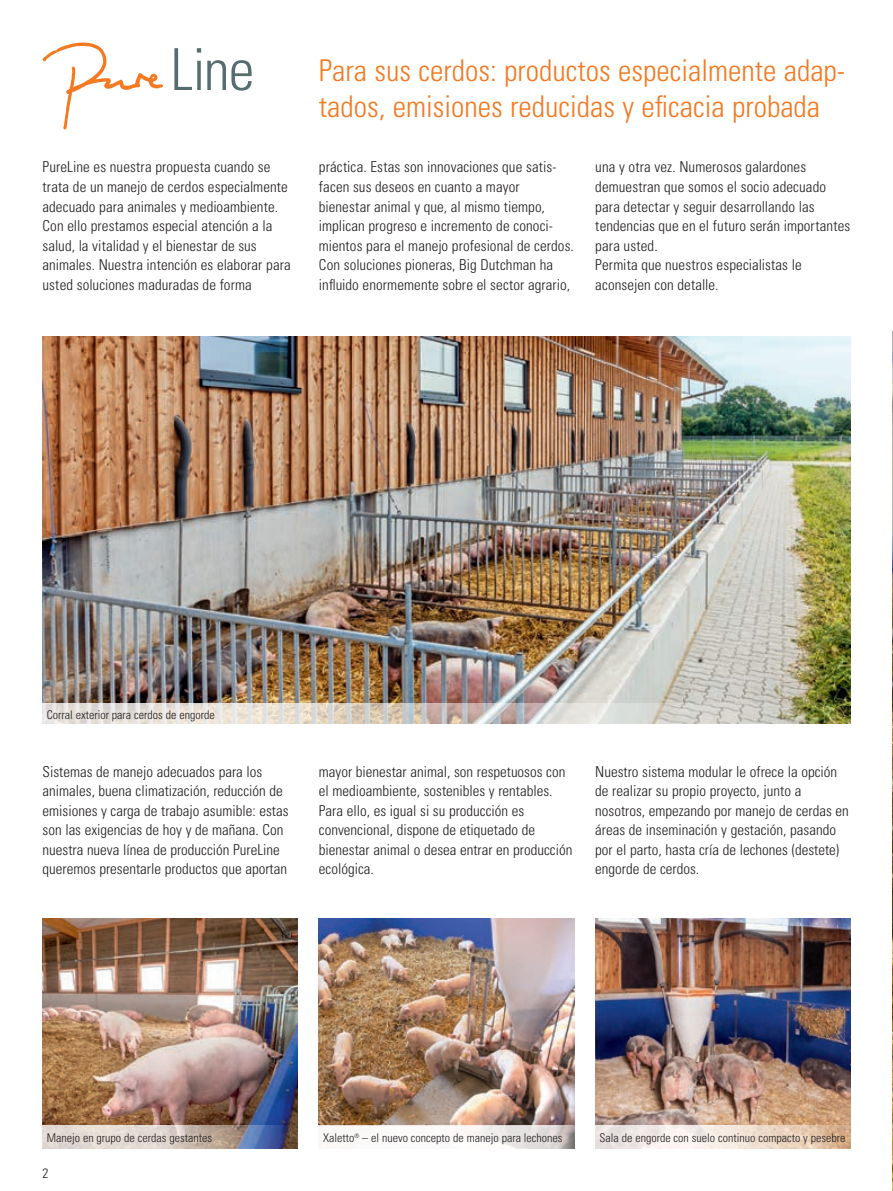
<style>
.page{position:relative;width:893px;height:1191px;background:#fff}
.page>*{position:absolute;margin:0;border:0;box-sizing:border-box;transform-origin:0 0}
.t1{font:300 condensed 30px/36px "Univers LT Std";color:#f47921}
.t2{font:300 condensed 15px/19.5px "Univers LT Std";color:#231f20}
.t3{font:300 condensed 13.5px "Univers LT Std";color:#231f20}
.t4{font:300 condensed 12px "Univers LT Std";color:#231f20}
</style>
<div class="page">
<img style="left:43px;top:336px;width:807px;height:367px">
<img style="left:43px;top:918px;width:255px;height:207px">
<img style="left:319px;top:918px;width:255px;height:207px">
<img style="left:595px;top:918px;width:255px;height:207px">
<svg style="left:42px;top:703px;width:808px;height:21px;background:#d2cdc3"></svg>
<svg style="left:42px;top:1125px;width:256px;height:24px;background:#b9b2b5"></svg>
<svg style="left:318px;top:1125px;width:257px;height:24px;fill:#faf8f6"></svg>
<svg style="left:595px;top:1125px;width:256px;height:24px;background:#ecddd1"></svg>
<img style="left:892px;top:332px;width:1px;height:859px">
<svg style="left:174px;top:48px;width:78px;height:43px"></svg>
<svg style="left:43px;top:43px;width:120px;height:86px"></svg>
<h1 class="t1" style="left:319px;top:53px;width:528px">Para sus cerdos: productos especialmente adap&shy;tados, emisiones reducidas y eficacia probada</h1>
<p class="t2" style="left:43px;top:157px;width:250px">PureLine es nuestra propuesta cuando se trata de un manejo de cerdos especialmente adecuado para animales y medioambiente.<br>Con ello prestamos especial atención a la salud, la vitalidad y el bienestar de sus animales. Nuestra intención es elaborar para usted soluciones maduradas de forma</p>
<p class="t2" style="left:319px;top:157px;width:257px">práctica. Estas son innovaciones que satis&shy;facen sus deseos en cuanto a mayor bienestar animal y que, al mismo tiempo, implican progreso e incremento de conoci&shy;mientos para el manejo profesional de cerdos.<br>Con soluciones pioneras, Big Dutchman ha influido enormemente sobre el sector agrario,</p>
<p class="t2" style="left:595px;top:157px;width:257px">una y otra vez. Numerosos galardones demuestran que somos el socio adecuado para detectar y seguir desarrollando las tendencias que en el futuro serán importantes para usted.<br>Permita que nuestros especialistas le aconsejen con detalle.</p>
<p class="t4" style="left:47px;top:707px;width:169px">Corral exterior para cerdos de engorde</p>
<p class="t2" style="left:43px;top:761px;width:248px">Sistemas de manejo adecuados para los animales, buena climatización, reducción de emisiones y carga de trabajo asumible: estas son las exigencias de hoy y de mañana. Con nuestra nueva línea de producción PureLine queremos presentarle productos que aportan</p>
<p class="t2" style="left:319px;top:761px;width:255px">mayor bienestar animal, son respetuosos con el medioambiente, sostenibles y rentables.<br>Para ello, es igual si su producción es convencional, dispone de etiquetado de bienestar animal o desea entrar en producción ecológica.</p>
<p class="t2" style="left:595px;top:761px;width:255px">Nuestro sistema modular le ofrece la opción de realizar su propio proyecto, junto a nosotros, empezando por manejo de cerdas en áreas de inseminación y gestación, pasando por el parto, hasta cría de lechones (destete) engorde de cerdos.</p>
<p class="t4" style="left:47px;top:1130px;width:167px">Manejo en grupo de cerdas gestantes</p>
<p class="t4" style="left:323px;top:1130px;width:241px">Xaletto<sup>®</sup> – el nuevo concepto de manejo para lechones</p>
<p class="t4" style="left:600px;top:1130px;width:247px">Sala de engorde con suelo continuo compacto y pesebre</p>
<p class="t3" style="left:43px;top:1165px;width:7px">2</p>
</div>
